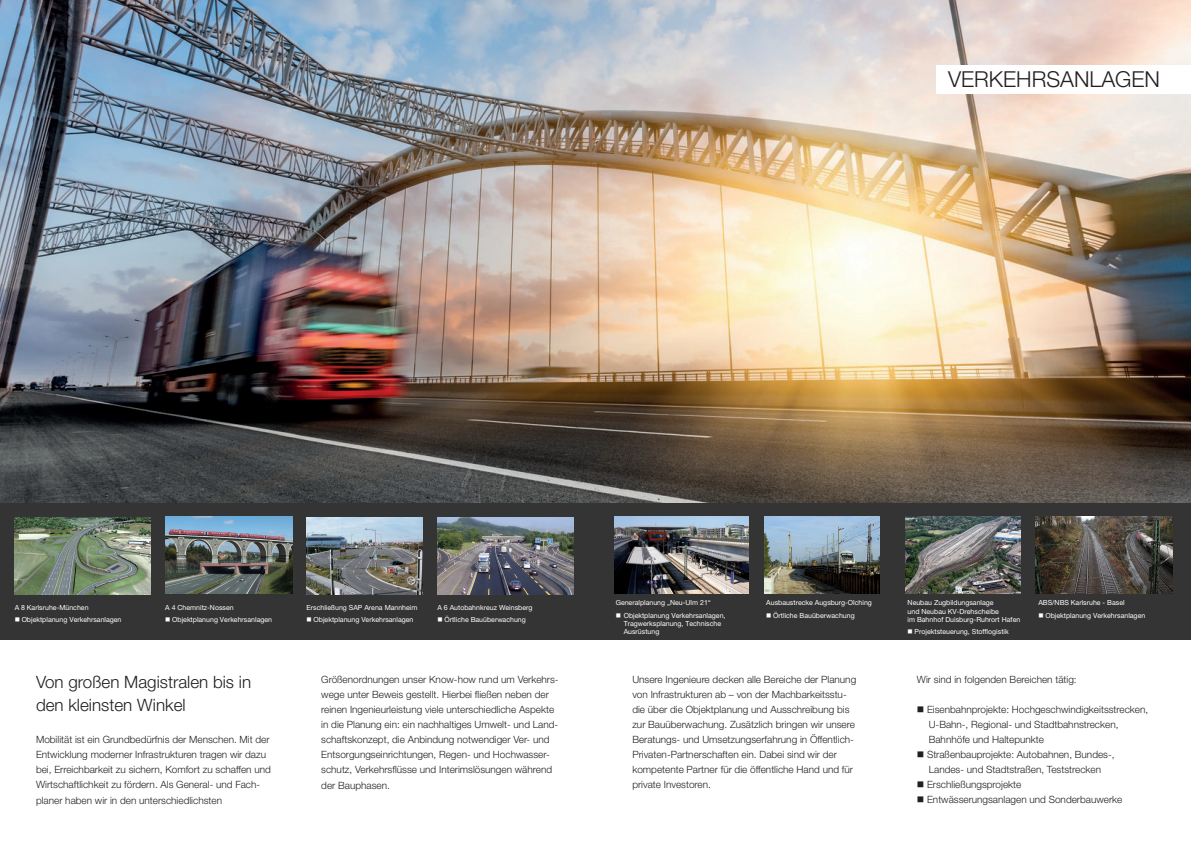
<style>
.page{position:relative;width:1191px;height:842px;background:#fff}
.page>*{position:absolute;margin:0;border:0;box-sizing:border-box;transform-origin:0 0}
.t1{font:300 22px "Helvetica Neue LT Pro";color:#231f20}
.t2{font:300 17px/23px "Helvetica Neue LT Pro";color:#231f20}
.t3{font:300 10px/15px "Helvetica Neue LT Pro";color:#231f20}
.t4{font:7px "Helvetica Neue LT Pro";color:#fff}
</style>
<div class="page">
<img style="left:0;top:0;width:1191px;height:503px">
<div style="left:595px;top:503px;width:596px;height:136px;background:#353434"></div>
<img style="left:764px;top:516px;width:116px;height:78px">
<img style="left:905px;top:516px;width:115px;height:78px">
<img style="left:1035px;top:516px;width:137px;height:78px">
<img style="left:614px;top:516px;width:134px;height:78px">
<div style="left:936px;top:65px;width:255px;height:28px;background:#fff"></div>
<div style="left:0;top:503px;width:595px;height:136px;background:#353434"></div>
<img style="left:165px;top:516px;width:128px;height:78px">
<img style="left:306px;top:517px;width:116px;height:78px">
<img style="left:437px;top:517px;width:137px;height:78px">
<img style="left:15px;top:517px;width:136px;height:78px">
<p class="t1" style="left:948px;top:65px;width:213px">VERKEHRSANLAGEN</p>
<p class="t4" style="left:15px;top:603px;width:75px">A 8 Karlsruhe-München</p>
<p class="t4" style="left:15px;top:615px;width:108px">■ Objektplanung Verkehrsanlagen</p>
<p class="t4" style="left:165px;top:603px;width:70px">A 4 Chemnitz-Nossen</p>
<p class="t4" style="left:165px;top:615px;width:108px">■ Objektplanung Verkehrsanlagen</p>
<p class="t4" style="left:306px;top:603px;width:112px">Erschließung SAP Arena Mannheim</p>
<p class="t4" style="left:306px;top:615px;width:108px">■ Objektplanung Verkehrsanlagen</p>
<p class="t4" style="left:437px;top:603px;width:97px">A 6 Autobahnkreuz Weinsberg</p>
<p class="t4" style="left:437px;top:615px;width:90px">■ Örtliche Bauüberwachung</p>
<p class="t4" style="left:615px;top:598px;width:97px">Generalplanung „Neu-Ulm 21“</p>
<p class="t4" style="left:615px;top:611px;width:111px">■ Objektplanung Verkehrsanlagen,</p>
<p class="t4" style="left:623px;top:619px;width:99px">Tragwerksplanung, Technische</p>
<p class="t4" style="left:623px;top:628px;width:37px">Ausrüstung</p>
<p class="t4" style="left:766px;top:598px;width:107px">Ausbaustrecke Augsburg-Olching</p>
<p class="t4" style="left:766px;top:611px;width:90px">■ Örtliche Bauüberwachung</p>
<p class="t4" style="left:907px;top:598px;width:88px">Neubau Zugbildungsanlage</p>
<p class="t4" style="left:907px;top:607px;width:93px">und Neubau KV-Drehscheibe</p>
<p class="t4" style="left:907px;top:615px;width:114px">im Bahnhof Duisburg-Ruhrort Hafen</p>
<p class="t4" style="left:907px;top:628px;width:103px">■ Projektsteuerung, Stofflogistik</p>
<p class="t4" style="left:1038px;top:598px;width:88px">ABS/NBS Karlsruhe - Basel</p>
<p class="t4" style="left:1038px;top:611px;width:108px">■ Objektplanung Verkehrsanlagen</p>
<p class="t2" style="left:36px;top:670px;width:217px">Von großen Magistralen bis in den kleinsten Winkel</p>
<p class="t3" style="left:36px;top:732px;width:236px">Mobilität ist ein Grundbedürfnis der Menschen. Mit der Entwicklung moderner Infrastrukturen tragen wir dazu bei, Erreichbarkeit zu sichern, Komfort zu schaffen und Wirtschaftlichkeit zu fördern. Als General- und Fach-</p>
<p class="t3" style="left:36px;top:793px;width:187px">planer haben wir in den unterschiedlichsten</p>
<p class="t3" style="left:321px;top:672px;width:239px">Größenordnungen unser Know-how rund um Verkehrs&shy;wege unter Beweis gestellt. Hierbei fließen neben der reinen Ingenieurleistung viele unterschiedliche Aspekte in die Planung ein: ein nachhaltiges Umwelt- und Land&shy;schaftskonzept, die Anbindung notwendiger Ver- und Entsorgungseinrichtungen, Regen- und Hochwasser&shy;schutz, Verkehrsflüsse und Interimslösungen während</p>
<p class="t3" style="left:321px;top:778px;width:70px">der Bauphasen.</p>
<p class="t3" style="left:632px;top:672px;width:225px">Unsere Ingenieure decken alle Bereiche der Planung von Infrastrukturen ab – von der Machbarkeitsstu&shy;die über die Objektplanung und Ausschreibung bis zur Bauüberwachung. Zusätzlich bringen wir unsere Beratungs- und Umsetzungserfahrung in Öffentlich-Privaten-Partnerschaften ein. Dabei sind wir der kompetente Partner für die öffentliche Hand und für private Investoren.</p>
<p class="t3" style="left:916px;top:672px;width:161px">Wir sind in folgenden Bereichen tätig:</p>
<p class="t3" style="left:928px;top:702px;width:221px;text-indent:-12px">■ Eisenbahnprojekte: Hochgeschwindigkeitsstrecken,<br>U-Bahn-, Regional- und Stadtbahnstrecken,</p>
<p class="t3" style="left:928px;top:732px;width:117px">Bahnhöfe und Haltepunkte</p>
<p class="t3" style="left:916px;top:747px;width:199px">■ Straßenbauprojekte: Autobahnen, Bundes-,</p>
<p class="t3" style="left:928px;top:762px;width:174px">Landes- und Stadtstraßen, Teststrecken</p>
<p class="t3" style="left:916px;top:777px;width:106px">■ Erschließungsprojekte</p>
<p class="t3" style="left:916px;top:792px;width:207px">■ Entwässerungsanlagen und Sonderbauwerke</p>
</div>
